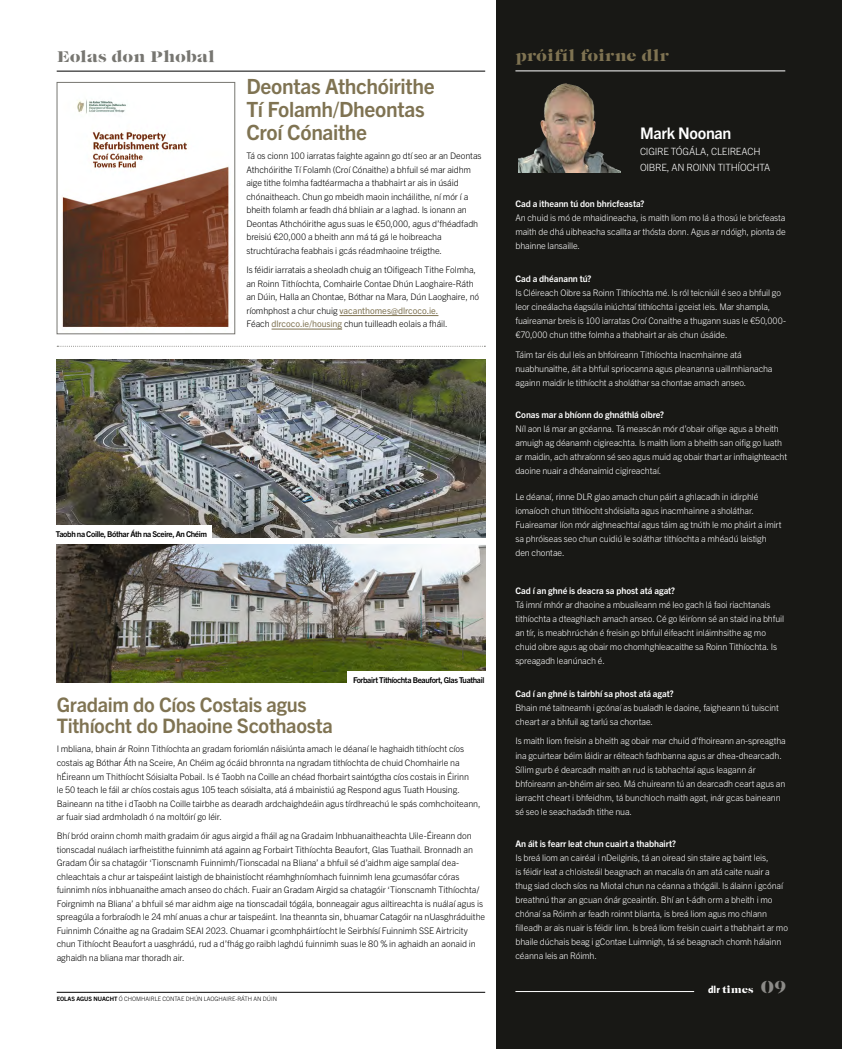
<style>
.page{position:relative;width:842px;height:1049px;background:#fff}
.page>*{position:absolute;margin:0;border:0;box-sizing:border-box;transform-origin:0 0}
.t1{font:700 21px/23px "Trade Gothic Next LT Pro";letter-spacing:-.015em;color:#7f7352}
.t2{font:700 20px/21px "Trade Gothic Next LT Pro";letter-spacing:-.015em;color:#7f7352}
.t3{font:900 16px "Caslon Fina Sten AI";color:#7f7352}
.t4{font:900 16px "Caslon Fina Sten AI";color:#777671}
.t5{font:700 16px "Trade Gothic Next LT Pro";letter-spacing:-.02em;color:#fff}
.t6{font:300 10px/16px "Trade Gothic Next LT Pro";letter-spacing:-.025em;color:#fff}
.t7{font:900 10px "Caslon Fina Sten AI";color:#fff}
.t8{font:300 9px/14px "Trade Gothic Next LT Pro";letter-spacing:-.015em;color:#fff}
.t9{font:300 9px/13.5px "Trade Gothic Next LT Pro";letter-spacing:-.01em;color:#000}
.t10{font:700 9px "Trade Gothic Next LT Pro";letter-spacing:-.005em;color:#fff}
.t11{font:700 8px "Trade Gothic Next LT Pro";letter-spacing:-.045em;color:#000}
.t12{font:300 6px "Trade Gothic Next LT Pro";color:#000}
.s1{font-weight:400;color:#7f7352}
.s2{font-weight:700}
.s3{font-family:"The Sans";font-weight:800}
.s4{font-size:18px;color:#8c8b88}
</style>
<div class="page">
<hr style="left:57px;top:992px;width:428px;height:1px;background:#000">
<div style="left:496px;top:0;width:346px;height:1049px;background:#181815"></div>
<hr style="left:515px;top:991px;width:179px;height:1px;background:#fff">
<hr style="left:515px;top:71px;width:270px;height:1px;background:#fff">
<img style="left:519px;top:84px;width:102px;height:88px">
<hr style="left:57px;top:71px;width:428px;height:1px;background:#000">
<hr style="left:339px;top:315px;width:99px;height:1px;background:#7f7352">
<hr style="left:272px;top:329px;width:70px;height:1px;background:#7f7352">
<svg style="left:57px;top:346px;width:428px;height:1px"></svg>
<img style="left:62px;top:99px;width:167px;height:229px">
<div style="left:57px;top:82px;width:178px;height:252px;border:1px solid #777671"></div>
<img style="left:57px;top:545px;width:428px;height:138px">
<div style="left:347px;top:671px;width:140px;height:17px;background:#fff"></div>
<img style="left:57px;top:360px;width:428px;height:178px">
<div style="left:53px;top:525px;width:159px;height:18px;background:#fff"></div>
<h3 class="t4" style="left:57px;top:47px;width:160px">Eolas don Phobal</h3>
<h3 class="t3" style="left:515px;top:46px;width:155px">próifíl foirne dlr</h3>
<h1 class="t1" style="left:246px;top:74px;width:190px">Deontas Athchóirithe<br>Tí Folamh/Dheontas<br>Croí Cónaithe</h1>
<p class="t9" style="left:246px;top:149px;width:237px">Tá os cionn 100 iarratas faighte againn go dtí seo ar an Deontas Athchóirithe Tí Folamh (Croí Cónaithe) a bhfuil sé mar aidhm aige tithe folmha fadtéarmacha a thabhairt ar ais in úsáid chónaitheach. Chun go mbeidh maoin incháilithe, ní mór í a bheith folamh ar feadh dhá bhliain ar a laghad. Is ionann an Deontas Athchóirithe agus suas le €50,000, agus d’fhéadfadh breisiú €20,000 a bheith ann má tá gá le hoibreacha struchtúracha feabhais i gcás réadmhaoine tréigthe.</p>
<p class="t9" style="left:246px;top:262px;width:234px">Is féidir iarratais a sheoladh chuig an tOifigeach Tithe Folmha, an Roinn Tithíochta, Comhairle Contae Dhún Laoghaire-Ráth an Dúin, Halla an Chontae, Bóthar na Mara, Dún Laoghaire, nó ríomhphost a chur chuig <span class="s1">vacanthomes@dlrcoco.ie.<br></span>Féach <span class="s1">dlrcoco.ie/housing</span> chun tuilleadh eolais a fháil.</p>
<h3 class="t5" style="left:640px;top:122px;width:93px">Mark Noonan</h3>
<p class="t6" style="left:640px;top:142px;width:132px">CIGIRE TÓGÁLA, CLEIREACH<br>OIBRE, AN ROINN TITHÍOCHTA</p>
<p class="t10" style="left:515px;top:198px;width:130px">Cad a itheann tú don bhricfeasta?</p>
<p class="t8" style="left:515px;top:210px;width:272px;text-align:justify">An chuid is mó de mhaidineacha, is maith liom mo lá a thosú le bricfeasta maith de dhá uibheacha scallta ar thósta donn. Agus ar ndóigh, pionta de bhainne lansaille.</p>
<p class="t10" style="left:515px;top:272px;width:77px">Cad a dhéanann tú?</p>
<p class="t8" style="left:515px;top:285px;width:272px">Is Cléireach Oibre sa Roinn Tithíochta mé. Is ról teicniúil é seo a bhfuil go leor cineálacha éagsúla iniúchtaí tithíochta i gceist leis. Mar shampla, fuaireamar breis is 100 iarratas Croí Conaithe a thugann suas le €50,000- €70,000 chun tithe folmha a thabhairt ar ais chun úsáide.</p>
<p class="t8" style="left:515px;top:347px;width:259px">Táim tar éis dul leis an bhfoireann Tithíochta Inacmhainne atá nuabhunaithe, áit a bhfuil spriocanna agus pleananna uaillmhianacha againn maidir le tithíocht a sholáthar sa chontae amach anseo.</p>
<p class="t10" style="left:515px;top:409px;width:150px">Conas mar a bhíonn do ghnáthlá oibre?</p>
<p class="t8" style="left:515px;top:421px;width:273px">Níl aon lá mar an gcéanna. Tá meascán mór d’obair oifige agus a bheith amuigh ag déanamh cigireachta. Is maith liom a bheith san oifig go luath ar maidin, ach athraíonn sé seo agus muid ag obair thart ar infhaighteacht daoine nuair a dhéanaimid cigireachtaí.</p>
<p class="t8" style="left:515px;top:489px;width:268px">Le déanaí, rinne DLR glao amach chun páirt a ghlacadh in idirphlé iomaíoch chun tithíocht shóisialta agus inacmhainne a sholáthar.<br>Fuaireamar líon mór aighneachtaí agus táim ag tnúth le mo pháirt a imirt sa phróiseas seo chun cuidiú le soláthar tithíochta a mhéadú laistigh den chontae.</p>
<p class="t10" style="left:515px;top:584px;width:161px">Cad í an ghné is deacra sa phost atá agat?</p>
<p class="t8" style="left:515px;top:597px;width:270px">Tá imní mhór ar dhaoine a mbuaileann mé leo gach lá faoi riachtanais tithíochta a dteaghlach amach anseo. Cé go léiríonn sé an staid ina bhfuil an tír, is meabhrúchán é freisin go bhfuil éifeacht inláimhsithe ag mo chuid oibre agus ag obair mo chomhghleacaithe sa Roinn Tithíochta. Is spreagadh leanúnach é.</p>
<p class="t10" style="left:515px;top:687px;width:160px">Cad í an ghné is tairbhí sa phost atá agat?</p>
<p class="t8" style="left:515px;top:700px;width:265px">Bhain mé taitneamh i gcónaí as bualadh le daoine, faigheann tú tuiscint cheart ar a bhfuil ag tarlú sa chontae.</p>
<p class="t8" style="left:515px;top:734px;width:272px">Is maith liom freisin a bheith ag obair mar chuid d’fhoireann an-spreagtha ina gcuirtear béim láidir ar réiteach fadhbanna agus ar dhea-dhearcadh.<br>Sílim gurb é dearcadh maith an rud is tabhachtaí agus leagann ár bhfoireann an-bhéim air seo. Má chuireann tú an dearcadh ceart agus an iarracht cheart i bhfeidhm, tá bunchloch maith agat, inár gcas baineann sé seo le seachadadh tithe nua.</p>
<p class="t10" style="left:515px;top:838px;width:162px">An áit is fearr leat chun cuairt a thabhairt?</p>
<p class="t8" style="left:515px;top:850px;width:274px">Is breá liom an cairéal i nDeilginis, tá an oiread sin staire ag baint leis,<br>is féidir leat a chloisteáil beagnach an macalla ón am atá caite nuair a thug siad cloch síos na Miotal chun na céanna a thógáil. Is álainn i gcónaí breathnú thar an gcuan ónár gceaintín. Bhí an t-ádh orm a bheith i mo chónaí sa Róimh ar feadh roinnt blianta, is breá liom agus mo chlann filleadh ar ais nuair is féidir linn. Is breá liom freisin cuairt a thabhairt ar mo bhaile dúchais beag i gContae Luimnigh, tá sé beagnach chomh hálainn céanna leis an Róimh.</p>
<p class="t11" style="left:56px;top:529px;width:153px">Taobh na Coille, Bóthar Áth na Sceire, An Chéim</p>
<p class="t11" style="left:353px;top:674px;width:133px">Forbairt Tithíochta Beaufort, Glas Tuathail</p>
<h2 class="t2" style="left:57px;top:693px;width:278px">Gradaim do Cíos Costais agus<br>Tithíocht do Dhaoine Scothaosta</h2>
<p class="t9" style="left:57px;top:742px;width:425px">I mbliana, bhain ár Roinn Tithíochta an gradam foriomlán náisiúnta amach le déanaí le haghaidh tithíocht cíos costais ag Bóthar Áth na Sceire, An Chéim ag ócáid bhronnta na ngradam tithíochta de chuid Chomhairle na hÉireann um Thithíocht Sóisialta Pobail. Is é Taobh na Coille an chéad fhorbairt saintógtha cíos costais in Éirinn<br>le 50 teach le fáil ar chíos costais agus 105 teach sóisialta, atá á mbainistiú ag Respond agus Tuath Housing.<br>Baineann na tithe i dTaobh na Coille tairbhe as dearadh ardchaighdeáin agus tírdhreachú le spás comhchoiteann, ar fuair siad ardmholadh ó na moltóirí go léir.</p>
<p class="t9" style="left:57px;top:828px;width:430px">Bhí bród orainn chomh maith gradaim óir agus airgid a fháil ag na Gradaim Inbhuanaitheachta Uile-Éireann don tionscadal nuálach iarfheistithe fuinnimh atá againn ag Forbairt Tithíochta Beaufort, Glas Tuathail. Bronnadh an Gradam Óir sa chatagóir ‘Tionscnamh Fuinnimh/Tionscadal na Bliana’ a bhfuil sé d’aidhm aige samplaí dea&shy;chleachtais a chur ar taispeáint laistigh de bhainistíocht réamhghníomhach fuinnimh lena gcumasófar córas fuinnimh níos inbhuanaithe amach anseo do chách. Fuair an Gradam Airgid sa chatagóir ‘Tionscnamh Tithíochta/ Foirgnimh na Bliana’ a bhfuil sé mar aidhm aige na tionscadail tógála, bonneagair agus ailtireachta is nuálaí agus is spreagúla a forbraíodh le 24 mhí anuas a chur ar taispeáint. Ina theannta sin, bhuamar Catagóir na nUasghráduithe Fuinnimh Cónaithe ag na Gradaim SEAI 2023. Chuamar i gcomhpháirtíocht le Seirbhísí Fuinnimh SSE Airtricity chun Tithíocht Beaufort a uasghrádú, rud a d’fhág go raibh laghdú fuinnimh suas le 80 % in aghaidh an aonaid in aghaidh na bliana mar thoradh air.</p>
<p class="t12" style="left:57px;top:995px;width:222px"><span class="s2">EOLAS AGUS NUACHT</span> Ó CHOMHAIRLE CONTAE DHÚN LAOGHAIRE-RÁTH AN DÚIN</p>
<p class="t7" style="left:708px;top:983px;width:80px"><span class="s3">dlr</span> times <span class="s4">09</span></p>
</div>
